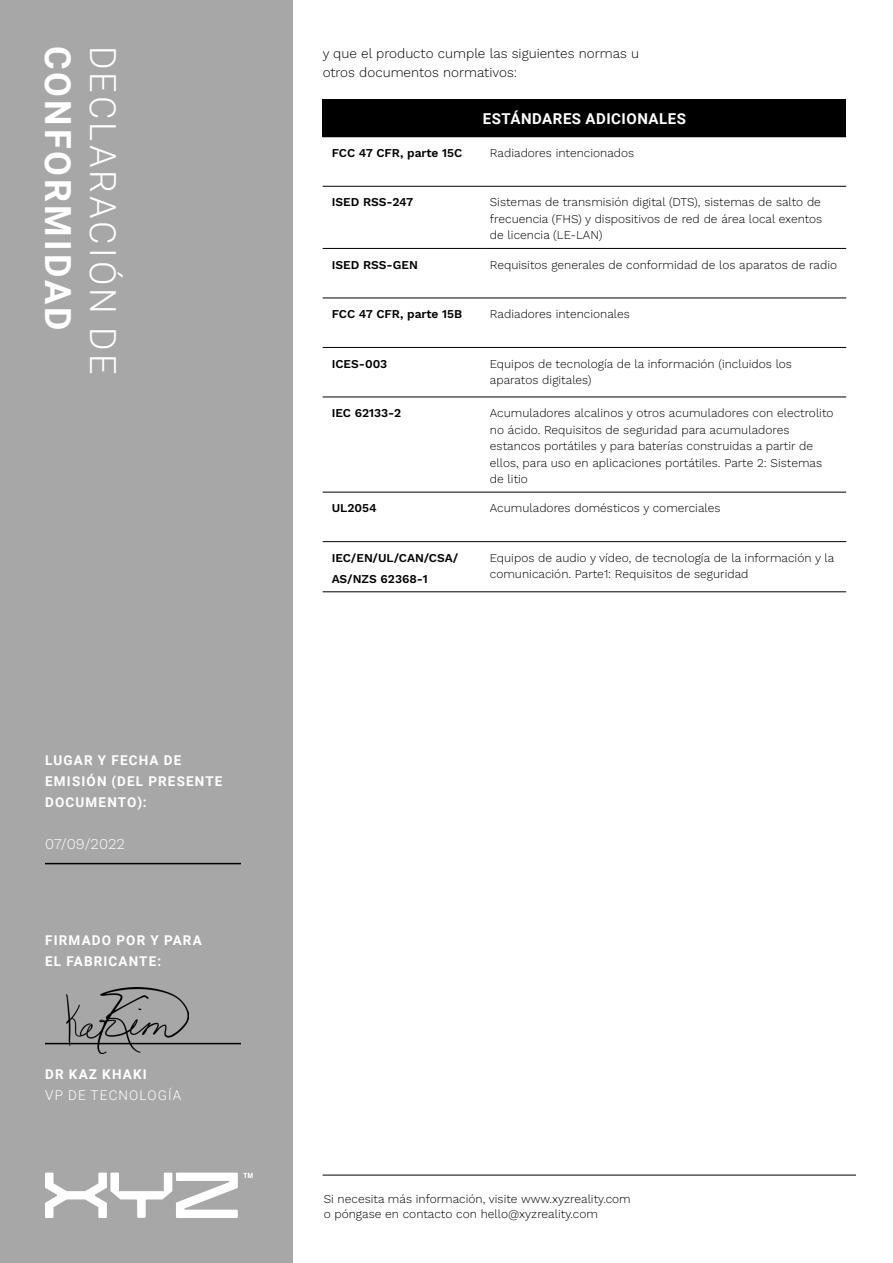
<style>
.page{position:relative;width:893px;height:1263px;background:#fff}
.page>*{position:absolute;margin:0;border:0;box-sizing:border-box;transform-origin:0 0}
.t1{font:300 36px "Roboto";letter-spacing:.085em;color:#fff}
.t2{font:700 36px "Roboto";letter-spacing:.085em;color:#fff}
.t3{font:700 15px "Roboto";letter-spacing:.035em;color:#fff}
.t4{font:300 15px "Work Sans";color:#fff}
.t5{font:700 13.5px/21px "Roboto";letter-spacing:.085em;color:#fff}
.t6{font:300 13.5px "Work Sans";color:#000}
.t7{font:300 13.5px "Roboto";letter-spacing:.085em;color:#fff}
.t8{font:300 12px/16.5px "Work Sans";color:#000}
.t9{font:600 12px/21px "Work Sans";color:#000}
</style>
<div class="page">
<div style="left:0;top:0;width:293px;height:1263px;background:#a7a7a7"></div>
<svg style="left:45px;top:1172px;width:208px;height:46px"></svg>
<hr style="left:45px;top:863px;width:196px;height:1px;background:#000">
<hr style="left:45px;top:1043px;width:196px;height:1px;background:#000">
<img style="left:67px;top:987px;width:122px;height:67px">
<div style="left:323px;top:99px;width:523px;height:38px;background:#000"></div>
<hr style="left:323px;top:186px;width:158px;height:1px;background:#000">
<hr style="left:481px;top:186px;width:365px;height:1px;background:#000">
<hr style="left:323px;top:248px;width:158px;height:1px;background:#000">
<hr style="left:481px;top:248px;width:365px;height:1px;background:#000">
<hr style="left:323px;top:298px;width:158px;height:1px;background:#000">
<hr style="left:481px;top:298px;width:365px;height:1px;background:#000">
<hr style="left:323px;top:347px;width:158px;height:1px;background:#000">
<hr style="left:481px;top:347px;width:365px;height:1px;background:#000">
<hr style="left:323px;top:397px;width:158px;height:1px;background:#000">
<hr style="left:481px;top:397px;width:365px;height:1px;background:#000">
<hr style="left:323px;top:492px;width:158px;height:1px;background:#000">
<hr style="left:481px;top:492px;width:365px;height:1px;background:#000">
<hr style="left:323px;top:541px;width:158px;height:1px;background:#000">
<hr style="left:481px;top:541px;width:365px;height:1px;background:#000">
<hr style="left:323px;top:591px;width:158px;height:1px;background:#000">
<hr style="left:481px;top:591px;width:365px;height:1px;background:#000">
<hr style="left:323px;top:1175px;width:533px;height:1px;background:#000">
<h1 class="t2" style="left:83px;top:46px;width:286px;rotate:90deg">CONFORMIDAD</h1>
<h1 class="t1" style="left:128px;top:46px;width:330px;rotate:90deg">DECLARACIÓN DE</h1>
<p class="t5" style="left:45px;top:749px;width:179px">LUGAR Y FECHA DE<br>EMISIÓN (DEL PRESENTE<br>DOCUMENTO):</p>
<p class="t4" style="left:45px;top:832px;width:81px">07/09/2022</p>
<p class="t5" style="left:45px;top:929px;width:158px">FIRMADO POR Y PARA<br>EL FABRICANTE:</p>
<p class="t5" style="left:45px;top:1063px;width:103px">DR KAZ KHAKI</p>
<p class="t7" style="left:45px;top:1086px;width:138px">VP DE TECNOLOGÍA</p>
<p class="t6" style="left:323px;top:43px;width:318px">y que el producto cumple las siguientes normas u</p>
<p class="t6" style="left:323px;top:62px;width:196px">otros documentos normativos:</p>
<p class="t3" style="left:483px;top:108px;width:205px">ESTÁNDARES ADICIONALES</p>
<p class="t9" style="left:332px;top:142px;width:132px">FCC 47 CFR, parte 15C</p>
<p class="t8" style="left:490px;top:144px;width:146px">Radiadores intencionados</p>
<p class="t9" style="left:332px;top:191px;width:83px">ISED RSS-247</p>
<p class="t8" style="left:490px;top:194px;width:334px;text-align:justify">Sistemas de transmisión digital (DTS), sistemas de salto de frecuencia (FHS) y dispositivos de red de área local exentos de licencia (LE-LAN)</p>
<p class="t9" style="left:332px;top:253px;width:88px">ISED RSS-GEN</p>
<p class="t8" style="left:490px;top:256px;width:349px">Requisitos generales de conformidad de los aparatos de radio</p>
<p class="t9" style="left:332px;top:303px;width:132px">FCC 47 CFR, parte 15B</p>
<p class="t8" style="left:490px;top:305px;width:141px">Radiadores intencionales</p>
<p class="t9" style="left:332px;top:352px;width:57px">ICES-003</p>
<p class="t8" style="left:490px;top:355px;width:304px">Equipos de tecnología de la información (incluidos los aparatos digitales)</p>
<p class="t9" style="left:332px;top:402px;width:71px">IEC 62133-2</p>
<p class="t8" style="left:490px;top:404px;width:345px">Acumuladores alcalinos y otros acumuladores con electrolito no ácido. Requisitos de seguridad para acumuladores estancos portátiles y para baterías construidas a partir de ellos, para uso en aplicaciones portátiles. Parte 2: Sistemas de litio</p>
<p class="t9" style="left:332px;top:497px;width:46px">UL2054</p>
<p class="t8" style="left:490px;top:499px;width:232px">Acumuladores domésticos y comerciales</p>
<p class="t9" style="left:332px;top:547px;width:128px">IEC/EN/UL/CAN/CSA/<br>AS/NZS 62368-1</p>
<p class="t8" style="left:490px;top:549px;width:346px">Equipos de audio y vídeo, de tecnología de la información y la comunicación. Parte1: Requisitos de seguridad</p>
<p class="t8" style="left:324px;top:1190px;width:309px">Si necesita más información, visite www.xyzreality.com</p>
<p class="t8" style="left:324px;top:1205px;width:276px">o póngase en contacto con hello@xyzreality.com</p>
</div>
